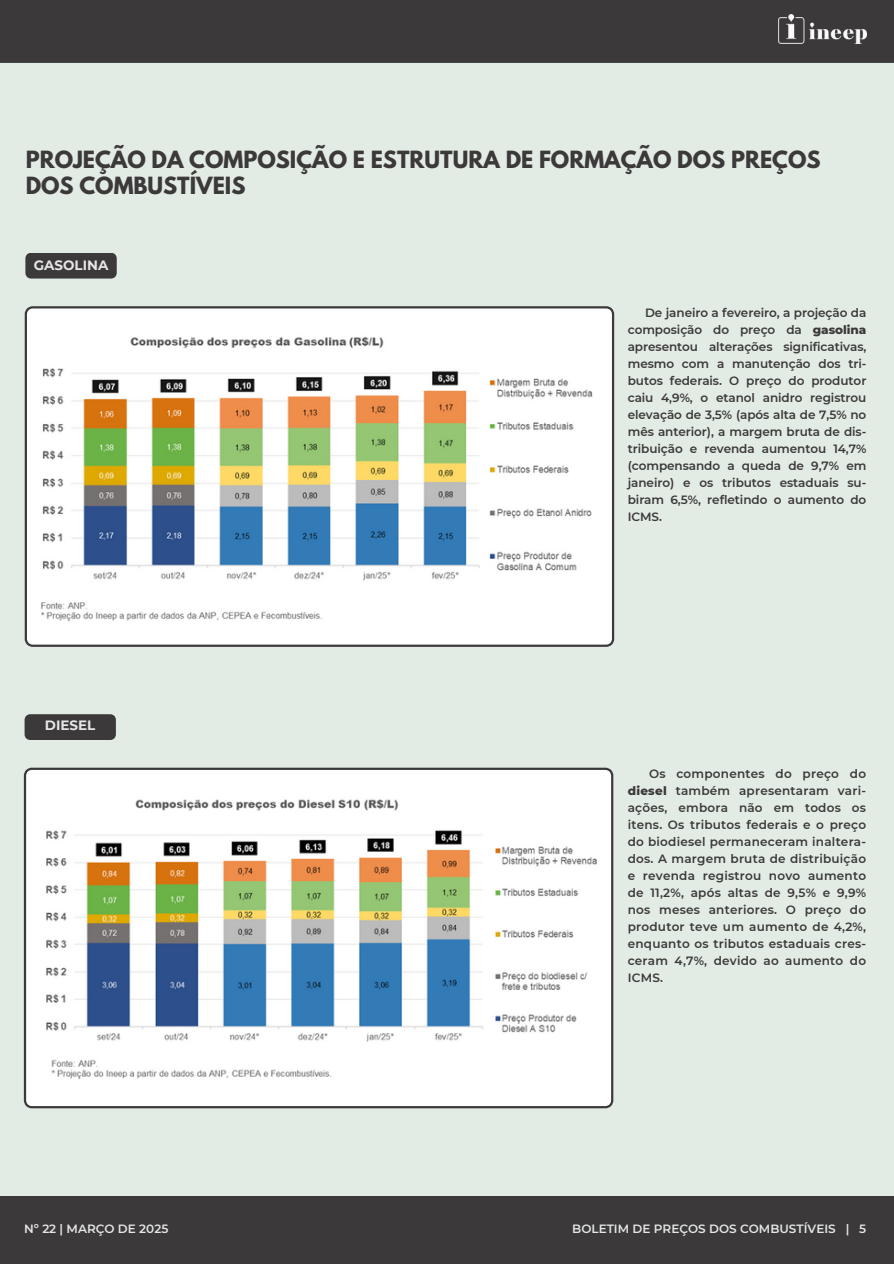
<style>
.page{position:relative;width:894px;height:1264px;background:#fff}
.page>*{position:absolute;margin:0;border:0;box-sizing:border-box;transform-origin:0 0}
.t1{font:700 21px/25.8px "League Spartan";color:#3b3939}
.t2{font:700 13.5px "Montserrat";color:#e6e6e6}
.t3{font:600 12px/17px "Montserrat";letter-spacing:.005em;color:#3b3939;text-align:justify}
.t4{font:600 12px "Montserrat";color:#e6e6e6}
.s1{font-weight:800}
</style>
<div class="page">
<div style="left:0;top:0;width:893px;height:1263px;background:#e3ebe5"></div>
<div style="left:0;top:0;width:893px;height:63px;background:#3b3939"></div>
<div style="left:0;top:1195px;width:893px;height:68px;background:#3b3939"></div>
<img style="left:778px;top:15px;width:88px;height:29px">
<div style="left:25px;top:253px;width:92px;height:25px;background:#3b3939"></div>
<svg style="left:25px;top:306px;width:589px;height:341px;background:#e8e8e8"></svg>
<img style="left:38px;top:329px;width:562px;height:295px">
<div style="left:25px;top:714px;width:91px;height:26px;background:#3b3939"></div>
<svg style="left:24px;top:767px;width:589px;height:341px;background:#ebeaea"></svg>
<img style="left:42px;top:791px;width:558px;height:292px">
<h1 class="t1" style="left:26px;top:149px;width:796px">PROJEÇÃO DA COMPOSIÇÃO E ESTRUTURA DE FORMAÇÃO DOS PREÇOS<br>DOS COMBUSTÍVEIS</h1>
<h2 class="t2" style="left:34px;top:256px;width:76px">GASOLINA</h2>
<p class="t2" style="left:45px;top:717px;width:52px">DIESEL</p>
<p class="t3" style="left:627px;top:304px;width:240px;text-indent:17px">De janeiro a fevereiro, a projeção da composição do preço da <span class="s1">gasolina </span>apresentou alterações significativas, mesmo com a manutenção dos tri&shy;butos federais. O preço do produtor caiu 4,9%, o etanol anidro registrou elevação de 3,5% (após alta de 7,5% no mês anterior), a margem bruta de dis&shy;tribuição e revenda aumentou 14,7% (compensando a queda de 9,7% em janeiro) e os tributos estaduais su&shy;biram 6,5%, refletindo o aumento do ICMS.</p>
<h2 class="t3" style="left:627px;top:765px;width:240px;text-indent:21px">Os componentes do preço do <span class="s1">diesel</span> também apresentaram vari&shy;ações, embora não em todos os itens. Os tributos federais e o preço do biodiesel permaneceram inaltera&shy;dos. A margem bruta de distribuição e revenda registrou novo aumento de 11,2%, após altas de 9,5% e 9,9% nos meses anteriores. O preço do produtor teve um aumento de 4,2%, enquanto os tributos estaduais cres&shy;ceram 4,7%, devido ao aumento do ICMS.</h2>
<p class="t4" style="left:24px;top:1221px;width:146px">Nº 22 | MARÇO DE 2025</p>
<p class="t4" style="left:572px;top:1221px;width:295px">BOLETIM DE PREÇOS DOS COMBUSTÍVEIS | 5</p>
</div>
